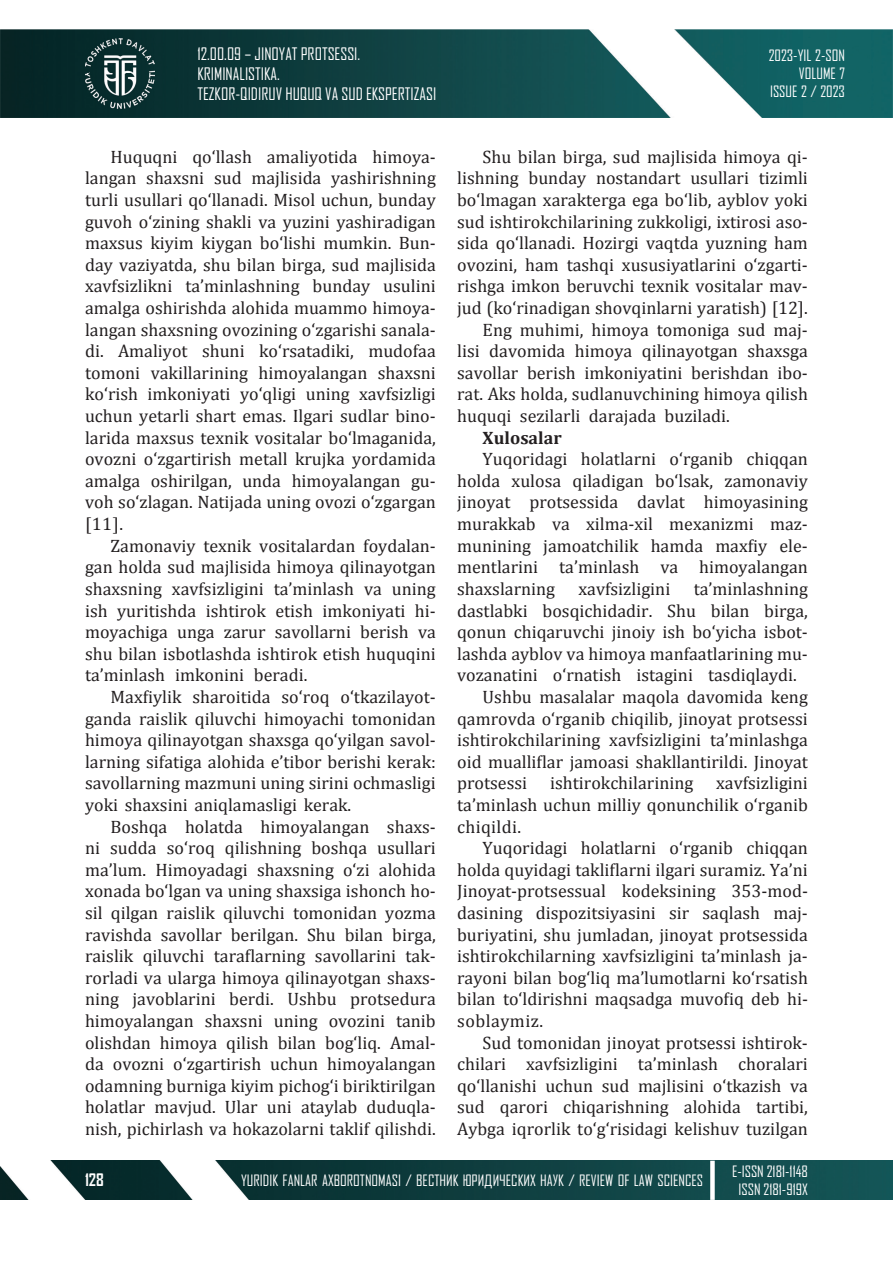
<style>
.page{position:relative;width:893px;height:1263px;background:#fff}
.page>*{position:absolute;margin:0;border:0;box-sizing:border-box;transform-origin:0 0}
.t1{font:18px/21.6px "Cambria";color:#231f20;text-align:justify}
.t2{font:700 18px "Cambria";color:#231f20}
.t3{font:16.5px/19.8px "Agency FB";color:#fff}
.t4{font:700 16.5px "Agency FB";color:#fff}
.t5{font:15px/18px "Agency FB Cyrillic";color:#fff;text-align:center}
.t6{font:15px/18px "Agency FB";color:#fff;text-align:right}
</style>
<div class="page">
<img style="left:0;top:29px;width:893px;height:89px">
<img style="left:85px;top:39px;width:70px;height:70px">
<img style="left:0;top:1161px;width:893px;height:39px">
<div style="left:710px;top:1161px;width:5px;height:39px;background:#fff"></div>
<p class="t3" style="left:197px;top:44px;width:240px">12.00.09 – JINOYAT PROTSESSI.<br>KRIMINALISTIKA.<br>TEZKOR-QIDIRUV HUQUQ VA SUD EKSPERTIZASI</p>
<p class="t1" style="left:85px;top:146px;width:352px;text-indent:26px">Huquqni qoʻllash amaliyotida himoya&shy;langan shaxsni sud majlisida yashirishning turli usullari qoʻllanadi. Misol uchun, bunday guvoh oʻzining shakli va yuzini yashiradigan maxsus kiyim kiygan boʻlishi mumkin. Bun&shy;day vaziyatda, shu bilan birga, sud majlisida xavfsizlikni taʼminlashning bunday usulini amalga oshirishda alohida muammo himoya&shy;langan shaxsning ovozining oʻzgarishi sanala&shy;di. Amaliyot shuni koʻrsatadiki, mudofaa tomoni vakillarining himoyalangan shaxsni koʻrish imkoniyati yoʻqligi uning xavfsizligi uchun yetarli shart emas. Ilgari sudlar bino&shy;larida maxsus texnik vositalar boʻlmaganida, ovozni oʻzgartirish metall krujka yordamida amalga oshirilgan, unda himoyalangan gu&shy;voh soʻzlagan. Natijada uning ovozi oʻzgargan [11].</p>
<p class="t1" style="left:85px;top:535px;width:352px;text-indent:26px">Zamonaviy texnik vositalardan foydalan&shy;gan holda sud majlisida himoya qilinayotgan shaxsning xavfsizligini taʼminlash va uning ish yuritishda ishtirok etish imkoniyati hi&shy;moyachiga unga zarur savollarni berish va shu bilan isbotlashda ishtirok etish huquqini taʼminlash imkonini beradi.</p>
<p class="t1" style="left:85px;top:686px;width:352px;text-indent:26px">Maxfiylik sharoitida soʻroq oʻtkazilayot&shy;ganda raislik qiluvchi himoyachi tomonidan himoya qilinayotgan shaxsga qoʻyilgan savol&shy;larning sifatiga alohida eʼtibor berishi kerak: savollarning mazmuni uning sirini ochmasligi yoki shaxsini aniqlamasligi kerak.</p>
<p class="t1" style="left:85px;top:815px;width:352px;text-indent:26px">Boshqa holatda himoyalangan shaxs&shy;ni sudda soʻroq qilishning boshqa usullari maʼlum. Himoyadagi shaxsning oʻzi alohida xonada boʻlgan va uning shaxsiga ishonch ho&shy;sil qilgan raislik qiluvchi tomonidan yozma ravishda savollar berilgan. Shu bilan birga, raislik qiluvchi taraflarning savollarini tak&shy;rorladi va ularga himoya qilinayotgan shaxs&shy;ning javoblarini berdi. Ushbu protsedura himoyalangan shaxsni uning ovozini tanib olishdan himoya qilish bilan bogʻliq. Amal&shy;da ovozni oʻzgartirish uchun himoyalangan odamning burniga kiyim pichogʻi biriktirilgan holatlar mavjud. Ular uni ataylab duduqla&shy;nish, pichirlash va hokazolarni taklif qilishdi.</p>
<p class="t6" style="left:769px;top:46px;width:78px">2023-YIL 2-SON<br>VOLUME 7<br>ISSUE 2 / 2023</p>
<p class="t1" style="left:483px;top:146px;width:327px">Shu bilan birga, sud majlisida himoya qi-</p>
<p class="t1" style="left:457px;top:167px;width:352px">lishning bunday nostandart usullari tizimli</p>
<p class="t1" style="left:457px;top:189px;width:352px">boʻlmagan xarakterga ega boʻlib, ayblov yoki</p>
<p class="t1" style="left:457px;top:211px;width:352px">sud ishtirokchilarining zukkoligi, ixtirosi aso-</p>
<p class="t1" style="left:457px;top:232px;width:352px">sida qoʻllanadi. Hozirgi vaqtda yuzning ham</p>
<p class="t1" style="left:457px;top:254px;width:352px">ovozini, ham tashqi xususiyatlarini oʻzgarti-</p>
<p class="t1" style="left:457px;top:275px;width:352px">rishga imkon beruvchi texnik vositalar mav-</p>
<p class="t1" style="left:457px;top:297px;width:352px">jud (koʻrinadigan shovqinlarni yaratish) [12].</p>
<p class="t1" style="left:483px;top:319px;width:327px">Eng muhimi, himoya tomoniga sud maj-</p>
<p class="t1" style="left:457px;top:340px;width:352px">lisi davomida himoya qilinayotgan shaxsga</p>
<p class="t1" style="left:457px;top:362px;width:352px">savollar berish imkoniyatini berishdan ibo-</p>
<p class="t1" style="left:457px;top:383px;width:352px">rat. Aks holda, sudlanuvchining himoya qilish</p>
<p class="t1" style="left:457px;top:405px;width:274px">huquqi sezilarli darajada buziladi.</p>
<p class="t2" style="left:483px;top:425px;width:81px">Xulosalar</p>
<p class="t1" style="left:457px;top:448px;width:352px;text-indent:26px">Yuqoridagi holatlarni o‘rganib chiqqan holda xulosa qiladigan bo‘lsak, zamonaviy jinoyat protsessida davlat himoyasining murakkab va xilma-xil mexanizmi maz&shy;munining jamoatchilik hamda maxfiy ele&shy;mentlarini taʼminlash va himoyalangan shaxs larning</p>
<p class="t1" style="left:579px;top:578px;width:93px">xavfsizligini</p>
<p class="t1" style="left:694px;top:578px;width:116px">taʼminlashning</p>
<p class="t1" style="left:457px;top:599px;width:352px">dast labki bosqichidadir. Shu bilan birga,</p>
<p class="t1" style="left:457px;top:621px;width:352px">qonun chiqaruvchi jinoiy ish boʻyicha isbot-</p>
<p class="t1" style="left:457px;top:643px;width:352px">lashda ayblov va himoya manfaatlarining mu-</p>
<p class="t1" style="left:457px;top:664px;width:341px">vozanatini oʻrnatish istagini tasdiqlaydi.</p>
<p class="t1" style="left:483px;top:686px;width:327px">Ushbu masalalar maqola davomida keng</p>
<p class="t1" style="left:457px;top:707px;width:352px">qamrovda o‘rganib chiqilib, jinoyat protsessi</p>
<p class="t1" style="left:457px;top:729px;width:352px">ishtirokchilarining xavfsizligini taʼminlashga</p>
<p class="t1" style="left:457px;top:751px;width:352px">oid mualliflar jamoasi shakllantirildi. Jinoyat</p>
<p class="t1" style="left:457px;top:772px;width:72px">protsessi</p>
<p class="t1" style="left:550px;top:772px;width:145px">ishtirokchilarining</p>
<p class="t1" style="left:457px;top:772px;width:352px;text-indent:259px">xavfsizligini taʼminlash uchun milliy qonunchilik o‘rganib chiqildi.</p>
<p class="t1" style="left:457px;top:837px;width:352px;text-indent:26px">Yuqoridagi holatlarni o‘rganib chiqqan holda quyidagi takliflarni ilgari suramiz. Ya’ni Jinoyat-protsessual kodeksining 353-mod&shy;dasining dispozitsiyasini sir saqlash maj&shy;buriyatini, shu jumladan, jinoyat protsessida ishtirokchilarning xavfsizligini taʼminlash ja&shy;rayoni bilan bogʻliq maʼlumotlarni koʻrsatish bilan toʻldirishni maqsadga muvofiq deb hi&shy;soblaymiz.</p>
<p class="t1" style="left:457px;top:1031px;width:352px;text-indent:26px">Sud tomonidan jinoyat protsessi ishtirok&shy;chilari xavfsizligini taʼminlash choralari qo‘llanishi uchun sud majlisini o‘tkazish va sud qarori chiqarishning alohida tartibi, Aybga iqrorlik to‘g‘risidagi kelishuv tuzilgan</p>
<p class="t4" style="left:85px;top:1170px;width:20px">128</p>
<p class="t5" style="left:241px;top:1171px;width:463px">YURIDIK FANLAR AXBOROTNOMASI / ВЕСТНИК ЮРИДИЧЕСКИХ НАУК / REVIEW OF LAW SCIENCES</p>
<p class="t5" style="left:732px;top:1162px;width:77px">E-ISSN 2181-1148<br>ISSN 2181-919Х</p>
</div>
